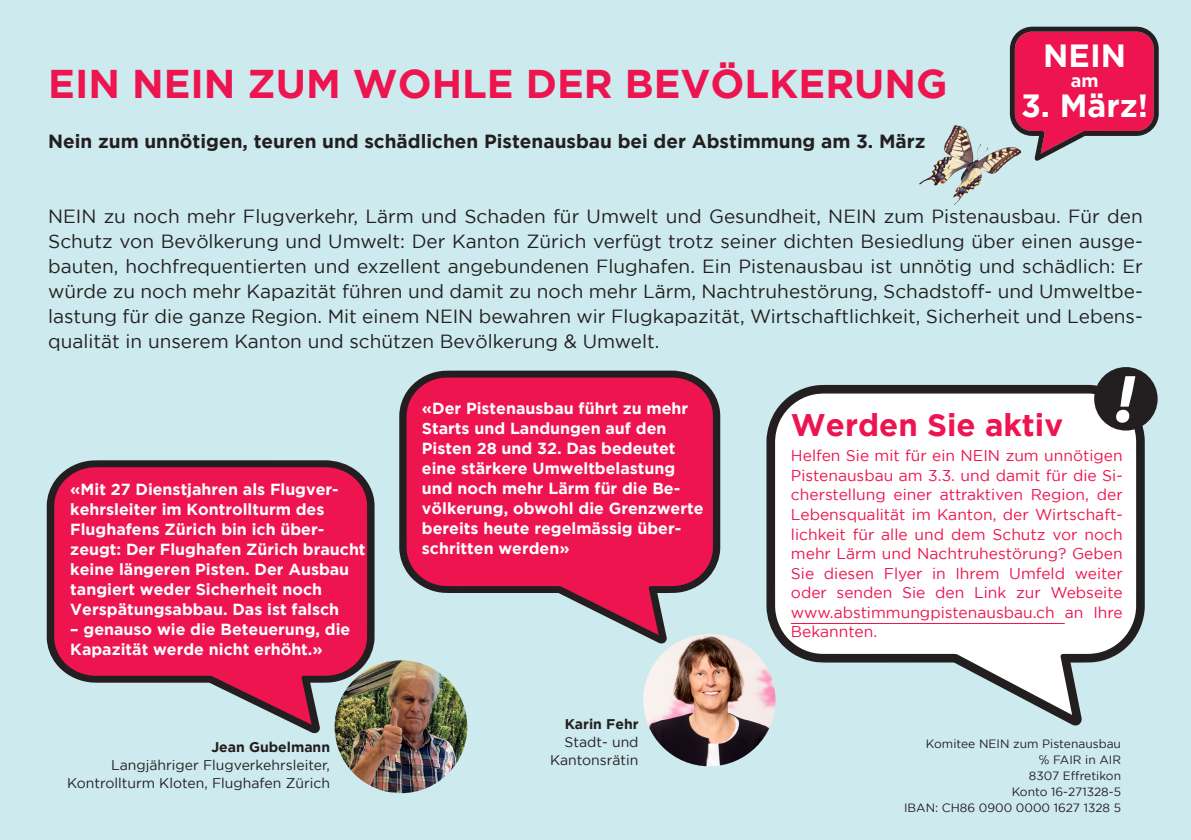
<style>
.page{position:relative;width:1191px;height:840px;background:#fff}
.page>*{position:absolute;margin:0;border:0;box-sizing:border-box;transform-origin:0 0}
.t1{font:italic 800 62.4px "Aestetico";color:#fff}
.t2{font:700 40px "Gotham";color:#ed1450}
.t3{font:700 32px "Gotham";color:#fff}
.t4{font:700 31.2px "Gotham";color:#ed1450}
.t5{font:19px/25px "Gotham";color:#231f20;text-align:justify}
.t6{font:700 19px "Gotham";color:#231f20}
.t7{font:700 18px "Gotham";color:#fff}
.t8{font:700 16px/20px "Gotham";color:#fff}
.t9{font:15.6px/19.6px "Gotham";color:#ed1450;text-align:justify}
.t10{font:14px/18px "Gotham";color:#231f20;text-align:right}
.t11{font:700 14px "Gotham";color:#231f20}
.t12{font:12px/16px "Gotham";color:#231f20;text-align:right}
.s1{font-family:"Arial"}
</style>
<div class="page">
<div style="left:0;top:0;width:1191px;height:839px;background:#cdeaee"></div>
<img style="left:919px;top:125px;width:91px;height:80px">
<svg style="left:1010px;top:27px;width:148px;height:134px"></svg>
<svg style="left:47px;top:460px;width:327px;height:272px"></svg>
<svg style="left:54px;top:467px;width:313px;height:257px;background:#e02e61"></svg>
<svg style="left:399px;top:370px;width:321px;height:273px"></svg>
<svg style="left:406px;top:377px;width:307px;height:257px;background:#df3163"></svg>
<img style="left:334px;top:660px;width:133px;height:132px;border-radius:66px">
<img style="left:643px;top:633px;width:132px;height:132px;border-radius:66px">
<svg style="left:766px;top:384px;width:378px;height:341px"></svg>
<svg style="left:775px;top:393px;width:361px;height:321px;background:#eff2f3"></svg>
<hr style="left:791px;top:622px;width:273px;height:1px;background:#ed1450">
<div style="left:1094px;top:367px;width:63px;height:63px;background:#231f20;border-radius:50%"></div>
<h2 class="t2" style="left:48px;top:61px;width:900px">EIN NEIN ZUM WOHLE DER BEVÖLKERUNG</h2>
<p class="t6" style="left:48px;top:130px;width:878px">Nein zum unnötigen, teuren und schädlichen Pistenausbau bei der Abstimmung am 3. März</p>
<h3 class="t3" style="left:1043px;top:37px;width:84px">NEIN</h3>
<p class="t7" style="left:1070px;top:70px;width:29px">am</p>
<h3 class="t3" style="left:1021px;top:87px;width:129px">3. März!</h3>
<p class="t5" style="left:48px;top:203px;width:1096px">NEIN zu noch mehr Flugverkehr, Lärm und Schaden für Umwelt und Gesundheit, NEIN zum Pistenausbau. Für den Schutz von Bevölkerung und Umwelt: Der Kanton Zürich verfügt trotz seiner dichten Besiedlung über einen ausge&shy;bauten, hochfrequentierten und exzellent angebundenen Flughafen. Ein Pistenausbau ist unnötig und schädlich: Er würde zu noch mehr Kapazität führen und damit zu noch mehr Lärm, Nachtruhestörung, Schadstoff- und Umweltbe&shy;lastung für die ganze Region. Mit einem NEIN bewahren wir Flugkapazität, Wirtschaftlichkeit, Sicherheit und Lebens&shy;qualität in unserem Kanton und schützen Bevölkerung &amp; Umwelt.</p>
<p class="t8" style="left:70px;top:478px;width:297px">«Mit 27 Dienstjahren als Flugver&shy;kehrsleiter im Kontrollturm des Flughafens Zürich bin ich über&shy;zeugt: Der Flughafen Zürich braucht keine längeren Pisten. Der Ausbau tangiert weder Sicherheit noch Verspätungsabbau. Das ist falsch</p>
<p class="t8" style="left:70px;top:618px;width:282px">– genauso wie die Beteuerung, die<br>Kapazität werde nicht erhöht.»</p>
<p class="t11" style="left:211px;top:738px;width:120px">Jean Gubelmann</p>
<p class="t10" style="left:67px;top:755px;width:264px">Langjähriger Flugverkehrsleiter,<br>Kontrollturm Kloten, Flughafen Zürich</p>
<p class="t8" style="left:422px;top:398px;width:283px">«Der Pistenausbau führt zu mehr<br>Starts und Landungen auf den<br>Pisten 28 und 32. Das bedeutet eine stärkere Umweltbelastung und noch mehr Lärm für die Be&shy;völkerung, obwohl die Grenzwerte bereits heute regelmässig über&shy;schritten werden»</p>
<h1 class="t1" style="left:1115px;top:363px;width:20px">!</h1>
<h3 class="t4" style="left:791px;top:407px;width:274px">Werden Sie aktiv</h3>
<p class="t9" style="left:791px;top:445px;width:333px">Helfen Sie mit für ein NEIN zum unnötigen Pistenausbau am 3.3. und damit für die Si&shy;cherstellung einer attraktiven Region, der Lebensqualität im Kanton, der Wirtschaft&shy;lichkeit für alle und dem Schutz vor noch mehr Lärm und Nachtruhestörung? Geben Sie diesen Flyer in Ihrem Umfeld weiter oder senden Sie den Link zur Webseite www.abstimmungpistenausbau.ch an Ihre Bekannten.</p>
<p class="t11" style="left:565px;top:715px;width:75px">Karin Fehr</p>
<p class="t10" style="left:550px;top:732px;width:90px">Stadt- und<br>Kantonsrätin</p>
<p class="t12" style="left:904px;top:734px;width:218px">Komitee NEIN zum Pistenausbau<br><span class="s1">℅</span> FAIR in AIR<br>8307 Effretikon<br>Konto 16-271328-5<br>IBAN: CH86 0900 0000 1627 1328 5</p>
</div>
